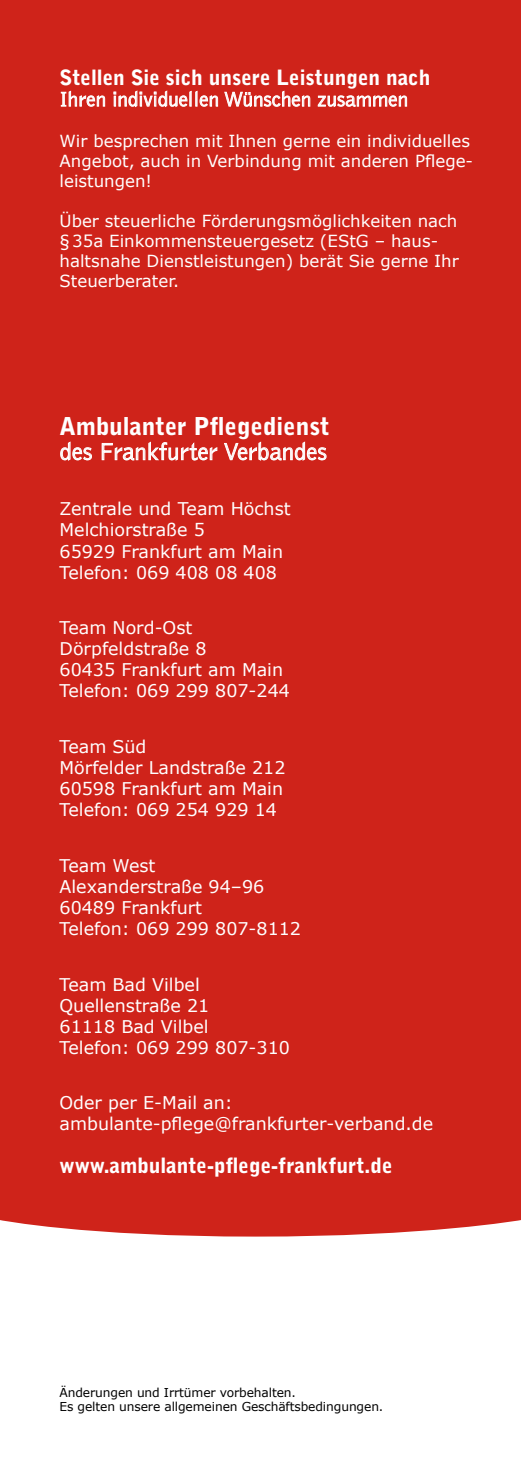
<style>
.page{position:relative;width:521px;height:1474px;background:#fff}
.page>*{position:absolute;margin:0;border:0;box-sizing:border-box;transform-origin:0 0}
.t1{font:300 24.5px "Bell Gothic Std";color:#fff}
.t2{font:900 24.5px "Bell Gothic Std";color:#fff}
.t3{font:900 21px "Bell Gothic Std";color:#fff}
.t4{font:300 21px "Bell Gothic Std";color:#fff}
.t5{font:17.5px/21px "Verdana";color:#fff}
.t6{font:16.62px/19.9px "Verdana";color:#fff}
.t7{font:12.25px/14.7px "Verdana";letter-spacing:-.01em;color:#000}
</style>
<div class="page">
<div style="left:0;top:0;width:521px;height:1236px;background:#cf231a"></div>
<svg style="left:61px;top:91px;width:44px;height:16px"></svg>
<svg style="left:114px;top:91px;width:104px;height:16px;background:#e0726c"></svg>
<svg style="left:224px;top:91px;width:86px;height:16px"></svg>
<svg style="left:318px;top:95px;width:89px;height:12px"></svg>
<svg style="left:60px;top:442px;width:32px;height:18px"></svg>
<svg style="left:102px;top:442px;width:115px;height:18px;background:#dc635d"></svg>
<svg style="left:224px;top:442px;width:102px;height:18px;background:#dd6761"></svg>
<p class="t3" style="left:60px;top:65px;width:372px">Stellen Sie sich unsere Leistungen nach</p>
<p class="t4" style="left:60px;top:88px;width:350px">Ihren individuellen Wünschen zusammen</p>
<p class="t6" style="left:60px;top:131px;width:415px">Wir besprechen mit Ihnen gerne ein individuelles<br>Angebot, auch in Verbindung mit anderen Pflege&shy;leistungen!</p>
<p class="t6" style="left:60px;top:211px;width:401px">Über steuerliche Förderungsmöglichkeiten nach §35a Einkommensteuergesetz (EStG – haus&shy;haltsnahe Dienstleistungen) berät Sie gerne Ihr Steuerberater.</p>
<h1 class="t2" style="left:60px;top:412px;width:272px">Ambulanter Pflegedienst</h1>
<h1 class="t1" style="left:60px;top:438px;width:269px">des Frankfurter Verbandes</h1>
<p class="t5" style="left:60px;top:498px;width:233px">Zentrale und Team Höchst<br>Melchiorstraße 5<br>65929 Frankfurt am Main<br>Telefon: 069 408 08 408</p>
<p class="t5" style="left:60px;top:617px;width:232px">Team Nord-Ost<br>Dörpfeldstraße 8<br>60435 Frankfurt am Main<br>Telefon: 069 299 807-244</p>
<p class="t5" style="left:60px;top:736px;width:227px">Team Süd<br>Mörfelder Landstraße 212<br>60598 Frankfurt am Main<br>Telefon: 069 254 929 14</p>
<p class="t5" style="left:60px;top:854px;width:243px">Team West<br>Alexanderstraße 94–96<br>60489 Frankfurt<br>Telefon: 069 299 807-8112</p>
<p class="t5" style="left:60px;top:973px;width:232px">Team Bad Vilbel<br>Quellenstraße 21<br>61118 Bad Vilbel<br>Telefon: 069 299 807-310</p>
<p class="t5" style="left:60px;top:1092px;width:375px">Oder per E-Mail an: ambulante-pflege@frankfurter-verband.de</p>
<p class="t3" style="left:60px;top:1153px;width:335px">www.ambulante-pflege-frankfurt.de</p>
<p class="t7" style="left:60px;top:1384px;width:325px">Änderungen und Irrtümer vorbehalten.<br>Es gelten unsere allgemeinen Geschäftsbedingungen.</p>
</div>
